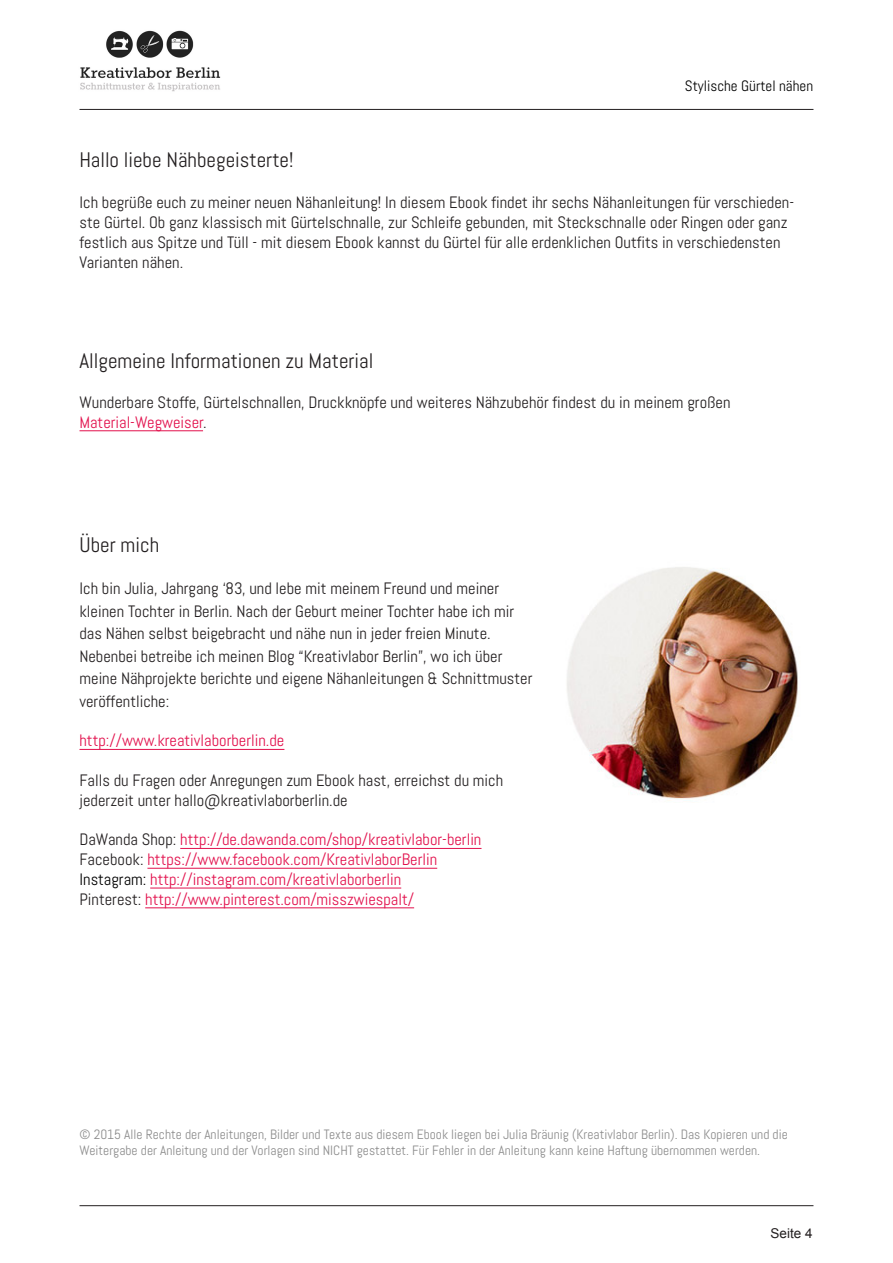
<style>
.page{position:relative;width:893px;height:1263px;background:#fff}
.page>*{position:absolute;margin:0;border:0;box-sizing:border-box;transform-origin:0 0}
.t1{font:21px "Abel";color:#231f20}
.t2{font:16.5px/19.8px "Abel";color:#231f20}
.t3{font:16.5px "Abel";color:#e2104c}
.t4{font:15px "Abel";color:#000}
.t5{font:13.5px/16.2px "Abel";color:#8c8c8c}
.t6{font:13.5px "Arial";color:#231f20}
.s1{color:#231f20}
.s2{color:#000}
</style>
<div class="page">
<img style="left:79px;top:30px;width:148px;height:80px">
<hr style="left:80px;top:109px;width:733px;height:1px;background:#231f20">
<hr style="left:80px;top:1205px;width:733px;height:1px;background:#231f20">
<hr style="left:80px;top:430px;width:123px;height:1px;background:#e2104c">
<hr style="left:80px;top:749px;width:204px;height:1px;background:#e2104c">
<hr style="left:180px;top:848px;width:301px;height:1px;background:#e2104c">
<hr style="left:147px;top:868px;width:290px;height:1px;background:#e2104c">
<hr style="left:150px;top:888px;width:251px;height:1px;background:#e2104c">
<hr style="left:145px;top:907px;width:269px;height:1px;background:#e2104c">
<img style="left:567px;top:567px;width:231px;height:234px">
<p class="t4" style="left:685px;top:77px;width:130px">Stylische Gürtel nähen</p>
<p class="t1" style="left:80px;top:146px;width:216px">Hallo liebe Nähbegeisterte!</p>
<p class="t2" style="left:80px;top:193px;width:716px">Ich begrüße euch zu meiner neuen Nähanleitung! In diesem Ebook findet ihr sechs Nähanleitungen für verschieden&shy;ste Gürtel. Ob ganz klassisch mit Gürtelschnalle, zur Schleife gebunden, mit Steckschnalle oder Ringen oder ganz festlich aus Spitze und Tüll - mit diesem Ebook kannst du Gürtel für alle erdenklichen Outfits in verschiedensten Varianten nähen.</p>
<p class="t1" style="left:80px;top:348px;width:295px">Allgemeine Informationen zu Material</p>
<p class="t2" style="left:80px;top:392px;width:653px">Wunderbare Stoffe, Gürtelschnallen, Druckknöpfe und weiteres Nähzubehör findest du in meinem großen</p>
<p class="t3" style="left:80px;top:412px;width:129px">Material-Wegweiser<span class="s1">.</span></p>
<p class="t1" style="left:80px;top:531px;width:81px">Über mich</p>
<p class="t2" style="left:80px;top:579px;width:421px">Ich bin Julia, Jahrgang ‘83, und lebe mit meinem Freund und meiner</p>
<p class="t2" style="left:80px;top:601px;width:436px">kleinen Tochter in Berlin. Nach der Geburt meiner Tochter habe ich mir</p>
<p class="t2" style="left:80px;top:624px;width:413px">das Nähen selbst beigebracht und nähe nun in jeder freien Minute.</p>
<p class="t2" style="left:80px;top:646px;width:424px">Nebenbei betreibe ich meinen Blog “Kreativlabor Berlin”, wo ich über</p>
<p class="t2" style="left:80px;top:669px;width:454px">meine Nähprojekte berichte und eigene Nähanleitungen &amp; Schnittmuster</p>
<p class="t2" style="left:80px;top:691px;width:91px">veröffentliche:</p>
<p class="t3" style="left:80px;top:730px;width:206px">http://www.kreativlaborberlin.de</p>
<p class="t2" style="left:80px;top:770px;width:425px">Falls du Fragen oder Anregungen zum Ebook hast, erreichst du mich</p>
<p class="t2" style="left:80px;top:790px;width:270px">jederzeit unter hallo@kreativlaborberlin.de</p>
<p class="t3" style="left:80px;top:829px;width:403px"><span class="s1">DaWanda Shop:</span> http://de.dawanda.com/shop/kreativlabor-berlin</p>
<p class="t3" style="left:80px;top:849px;width:359px"><span class="s1">Facebook:</span> https://www.facebook.com/KreativlaborBerlin</p>
<p class="t3" style="left:80px;top:869px;width:323px"><span class="s2">Instagram:</span> http://instagram.com/kreativlaborberlin</p>
<p class="t3" style="left:80px;top:889px;width:336px"><span class="s1">Pinterest:</span> http://www.pinterest.com/misszwiespalt/</p>
<p class="t5" style="left:80px;top:1126px;width:710px">© 2015 Alle Rechte der Anleitungen, Bilder und Texte aus diesem Ebook liegen bei Julia Bräunig (Kreativlabor Berlin). Das Kopieren und die<br>Weitergabe der Anleitung und der Vorlagen sind NICHT gestattet. Für Fehler in der Anleitung kann keine Haftung übernommen werden.</p>
<p class="t6" style="left:771px;top:1225px;width:44px">Seite 4</p>
</div>
